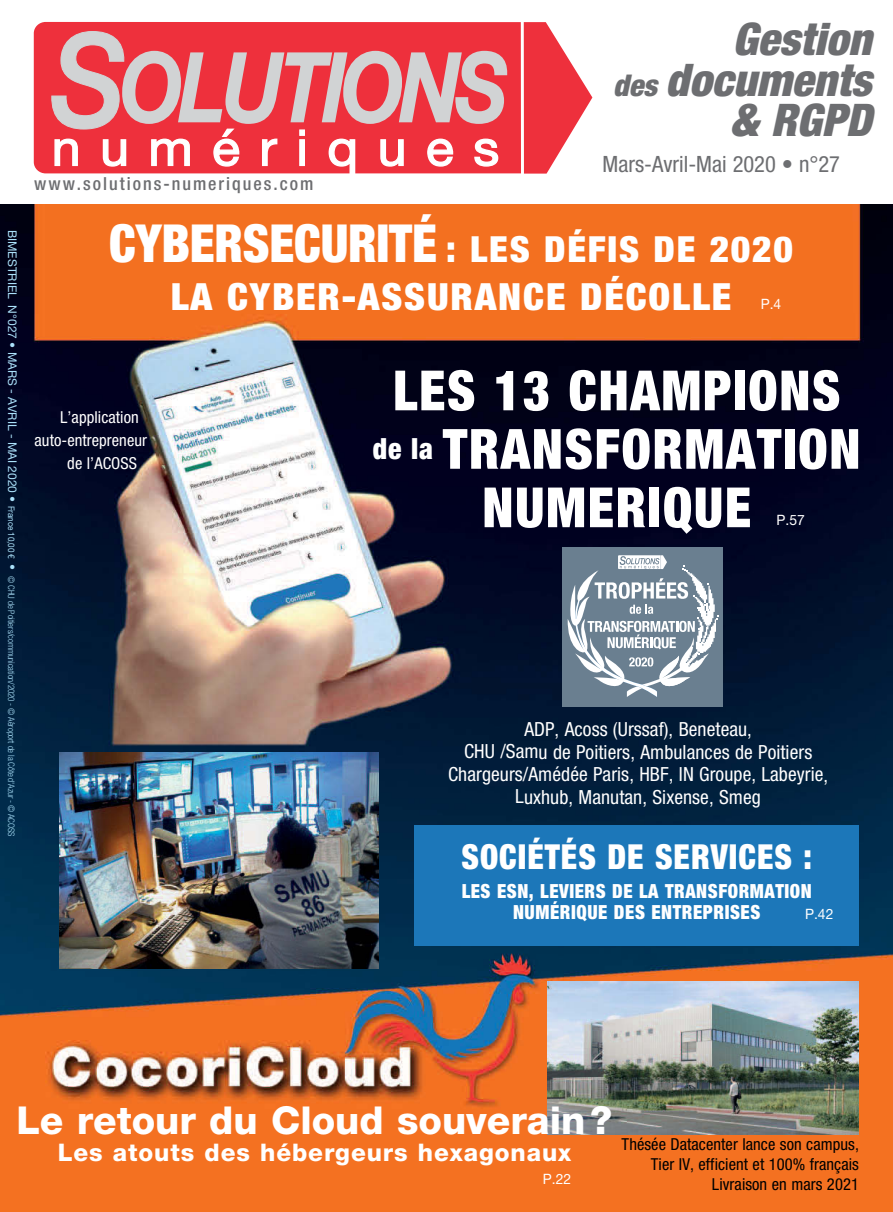
<style>
.page{position:relative;width:893px;height:1212px;background:#fff}
.page>*{position:absolute;margin:0;border:0;box-sizing:border-box;transform-origin:0 0}
.t1{font:900 condensed 55.5px/58.5px "Helvetica Neue LT Std";letter-spacing:.03em;color:#fff;text-align:center;scale:.95 1}
.t2{font:italic 900 condensed 45px/40.5px "Helvetica Neue LT Std";color:#6d6e71;text-align:right}
.t3{font:800 38.55px "Helvetica Neue LT Std";color:#fff}
.t4{font:900 condensed 37.5px "Helvetica Neue LT Std";letter-spacing:.045em;color:#fff;scale:1.04 1}
.t5{font:900 condensed 36px "Helvetica Neue LT Std";letter-spacing:.045em;color:#fff;scale:1.04 1}
.t6{font:900 condensed 34.5px "Helvetica Neue LT Std";letter-spacing:.03em;color:#fff;scale:.95 1}
.t7{font:800 24.3px "Helvetica Neue LT Std";letter-spacing:.04em;color:#fff}
.t8{font:condensed 22.5px "Helvetica Neue LT Std";color:#6d6e71}
.t9{font:condensed 19.5px/22.5px "Helvetica Neue LT Std";letter-spacing:.005em;color:#fff;text-align:center}
.t10{font:900 condensed 19.5px/21px "Helvetica Neue LT Std";letter-spacing:.03em;color:#fff;text-align:center;scale:.95 1}
.t11{font:500 condensed 18px "Helvetica Neue LT Std";letter-spacing:.11em;color:#6d6e71}
.t12{font:condensed 16.5px/19.8px "Helvetica Neue LT Std";letter-spacing:.005em;color:#000;text-align:right}
.t13{font:condensed 16.5px "Helvetica Neue LT Std";letter-spacing:.005em;color:#fff}
.t14{font:14.25px "Helvetica Neue LT Std";color:#fff}
.t15{font:300 condensed 9px "Helvetica Neue LT Std";letter-spacing:-.015em;color:#abe1fa}
.s1{font-size:30px}
.s2{font-weight:400;font-stretch:normal;font-size:12px}
.s3{font-weight:400;font-stretch:normal}
.s4{font-family:"Ping Fang SC";font-weight:500;font-stretch:normal}
.s5{font-size:52.5px}
</style>
<div class="page">
<img style="left:0;top:204px;width:893px;height:1008px">
<img style="left:60px;top:752px;width:318px;height:217px">
<div style="left:34px;top:22px;width:487px;height:151px;background:#ee303c"></div>
<svg style="left:524px;top:22px;width:68px;height:152px"></svg>
<svg style="left:51px;top:30px;width:458px;height:144px;background:#e76971"></svg>
<div style="left:415px;top:825px;width:444px;height:120px;background:#1c77b9"></div>
<div style="left:562px;top:548px;width:160px;height:159px;background:#6a7f90"></div>
<svg style="left:567px;top:555px;width:151px;height:142px"></svg>
<img style="left:547px;top:981px;width:312px;height:153px">
<h2 class="t2" style="left:613px;top:23px;width:260px">Gestion<br><span class="s1">des</span> documents &amp; RGPD</h2>
<p class="t15" style="left:15px;top:230px;width:608px;rotate:90deg"><span class="s2">bimestriel N°027 • mars - avril - mai 2020 •</span> <span class="s3">France 10,00 €</span> <span class="s2">•</span> © CHU de Poitiers/communication/2020 - © Ae<span class="s4">́</span>roport de la Co<span class="s4">̂</span>te d'Azur - © ACOSS</p>
<p class="t11" style="left:34px;top:178px;width:281px">www.solutions-numeriques.com</p>
<p class="t8" style="left:603px;top:156px;width:239px">Mars-Avril-Mai 2020 • n°27</p>
<h3 class="t5" style="left:109px;top:236px;width:659px"><span class="s5">CYBERSECURITÉ</span> : LES DÉFIS DE 2020</h3>
<h3 class="t4" style="left:171px;top:283px;width:541px">LA CYBER-ASSURANCE DÉCOLLE</h3>
<p class="t14" style="left:761px;top:299px;width:22px">P.4</p>
<p class="t13" style="left:60px;top:411px;width:80px">L’application</p>
<p class="t13" style="left:35px;top:434px;width:114px">auto-entrepreneur</p>
<p class="t13" style="left:67px;top:457px;width:71px">de l’ACOSS</p>
<h1 class="t1" style="left:373px;top:366px;width:515px">LES 13 CHAMPIONS <sup>de</sup> <sup>la</sup> TRANSFORMATION<br>NUMERIQUE</h1>
<p class="t14" style="left:777px;top:515px;width:30px">P.57</p>
<p class="t9" style="left:448px;top:720px;width:382px">ADP, Acoss (Urssaf), Beneteau,<br>CHU /Samu de Poitiers, Ambulances de Poitiers Chargeurs/Amédée Paris, HBF, IN Groupe, Labeyrie, Luxhub, Manutan, Sixense, Smeg</p>
<h3 class="t6" style="left:461px;top:844px;width:371px">SOCIÉTÉS DE SERVICES :</h3>
<p class="t10" style="left:462px;top:882px;width:370px">LES ESN, LEVIERS DE LA TRANSFORMATION<br>NUMÉRIQUE DES ENTREPRISES</p>
<p class="t14" style="left:805px;top:909px;width:30px">P.42</p>
<h3 class="t3" style="left:16px;top:1107px;width:597px">Le retour du Cloud souverain?</h3>
<p class="t7" style="left:58px;top:1144px;width:515px">Les atouts des hébergeurs hexagonaux</p>
<p class="t14" style="left:543px;top:1174px;width:30px">P.22</p>
<p class="t12" style="left:622px;top:1136px;width:239px">Thésée Datacenter lance son campus,<br>Tier IV, efficient et 100% français<br>Livraison en mars 2021</p>
</div>
